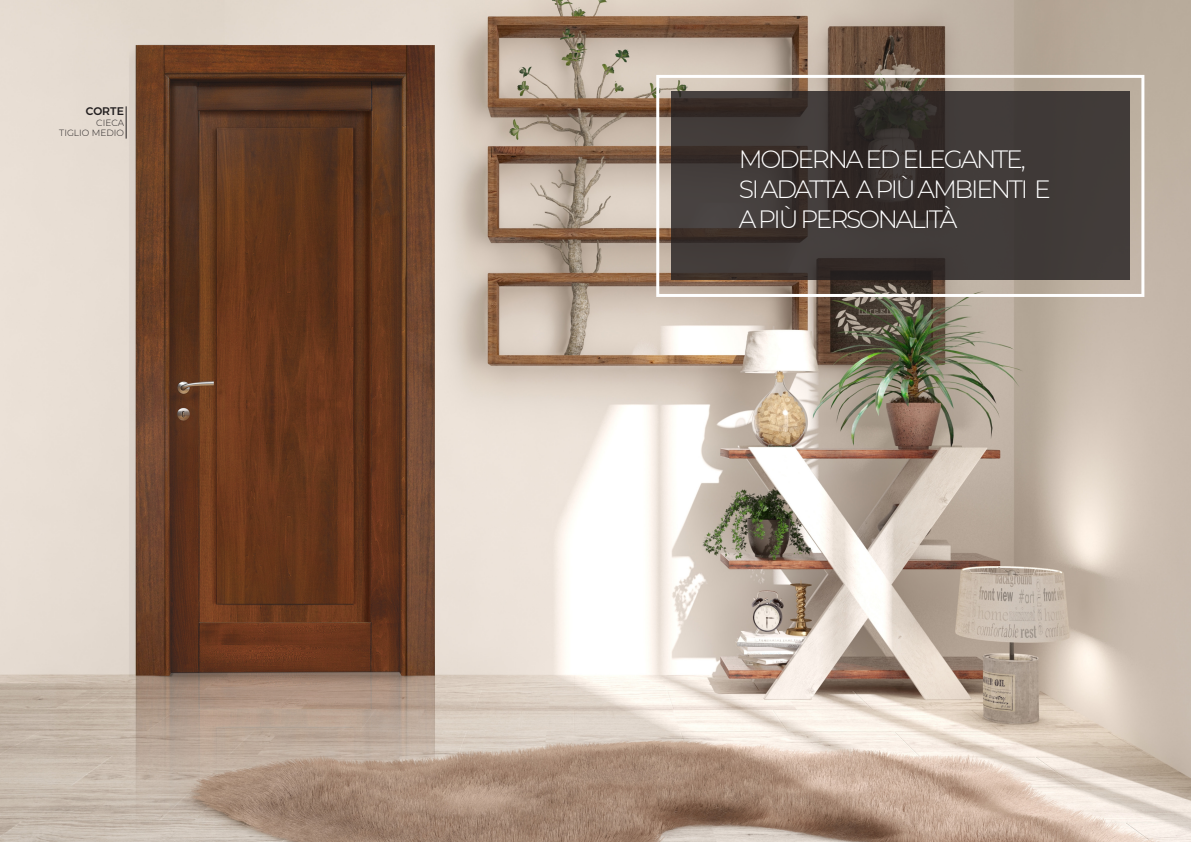
<style>
.page{position:relative;width:1191px;height:842px;background:#fff}
.page>*{position:absolute;margin:0;border:0;box-sizing:border-box;transform-origin:0 0}
.t1{font:300 25px/30px "Montserrat";letter-spacing:-.09em;color:#fff}
.t2{font:500 11px "Montserrat";color:#231f20}
.t3{font:300 9px "Montserrat";color:#231f20}
</style>
<div class="page">
<img style="left:0;top:0;width:1191px;height:842px">
<hr style="left:126px;top:106px;width:1px;height:33px;background:#231f20">
<div style="left:656px;top:75px;width:488px;height:222px;border:3px solid #fff"></div>
<svg style="left:671px;top:92px;width:458px;height:188px;fill:#413b39"></svg>
<p class="t2" style="left:86px;top:102px;width:40px">CORTE</p>
<p class="t3" style="left:96px;top:116px;width:29px">CIECA</p>
<p class="t3" style="left:59px;top:127px;width:66px">TIGLIO MEDIO</p>
<p class="t1" style="left:738px;top:143px;width:288px">MODERNA ED ELEGANTE,</p>
<p class="t1" style="left:738px;top:173px;width:314px">SI ADATTA A PIÙ AMBIENTI E<br>A PIÙ PERSONALITÀ</p>
</div>
